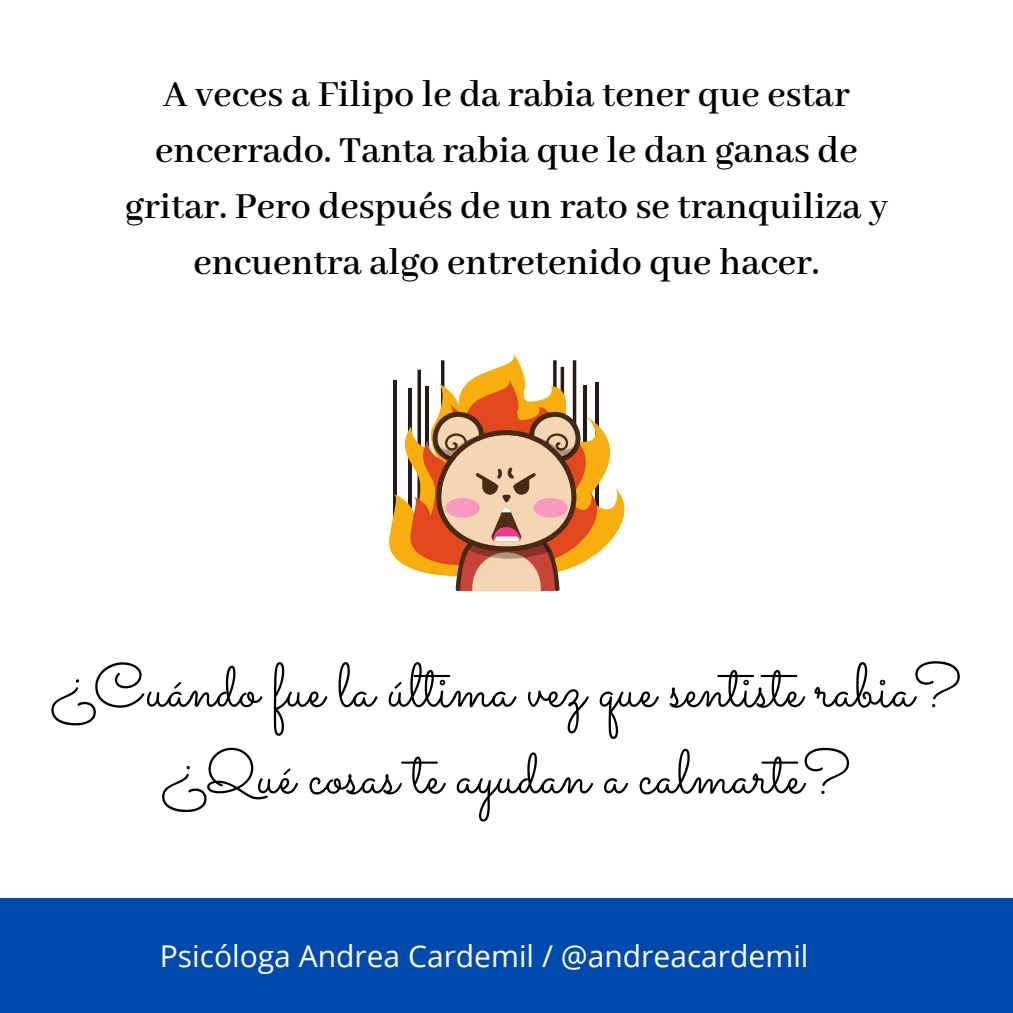
<style>
.page{position:relative;width:1013px;height:1013px;background:#fff}
.page>*{position:absolute;margin:0;border:0;box-sizing:border-box;transform-origin:0 0}
.t1{font:62px/86.6px "Sacramento";color:#000;text-align:center}
.t2{font:600 40px/55.6px "Abhaya Libre";color:#000;text-align:center}
.t3{font:30px "Open Sans";color:#fff}
</style>
<div class="page">
<div style="left:0;top:898px;width:1012px;height:114px;background:#004aad"></div>
<svg style="left:389px;top:354px;width:236px;height:212px"></svg>
<svg style="left:406px;top:369px;width:206px;height:223px"></svg>
<p class="t2" style="left:125px;top:69px;width:764px">A veces a Filipo le da rabia tener que estar encerrado. Tanta rabia que le dan ganas de gritar. Pero después de un rato se tranquiliza y encuentra algo entretenido que hacer.</p>
<h1 class="t1" style="left:51px;top:641px;width:911px">¿Cuándo fue la última vez que sentiste rabia? ¿Qué cosas te ayudan a calmarte?</h1>
<p class="t3" style="left:160px;top:934px;width:650px">Psicóloga Andrea Cardemil / @andreacardemil</p>
</div>
